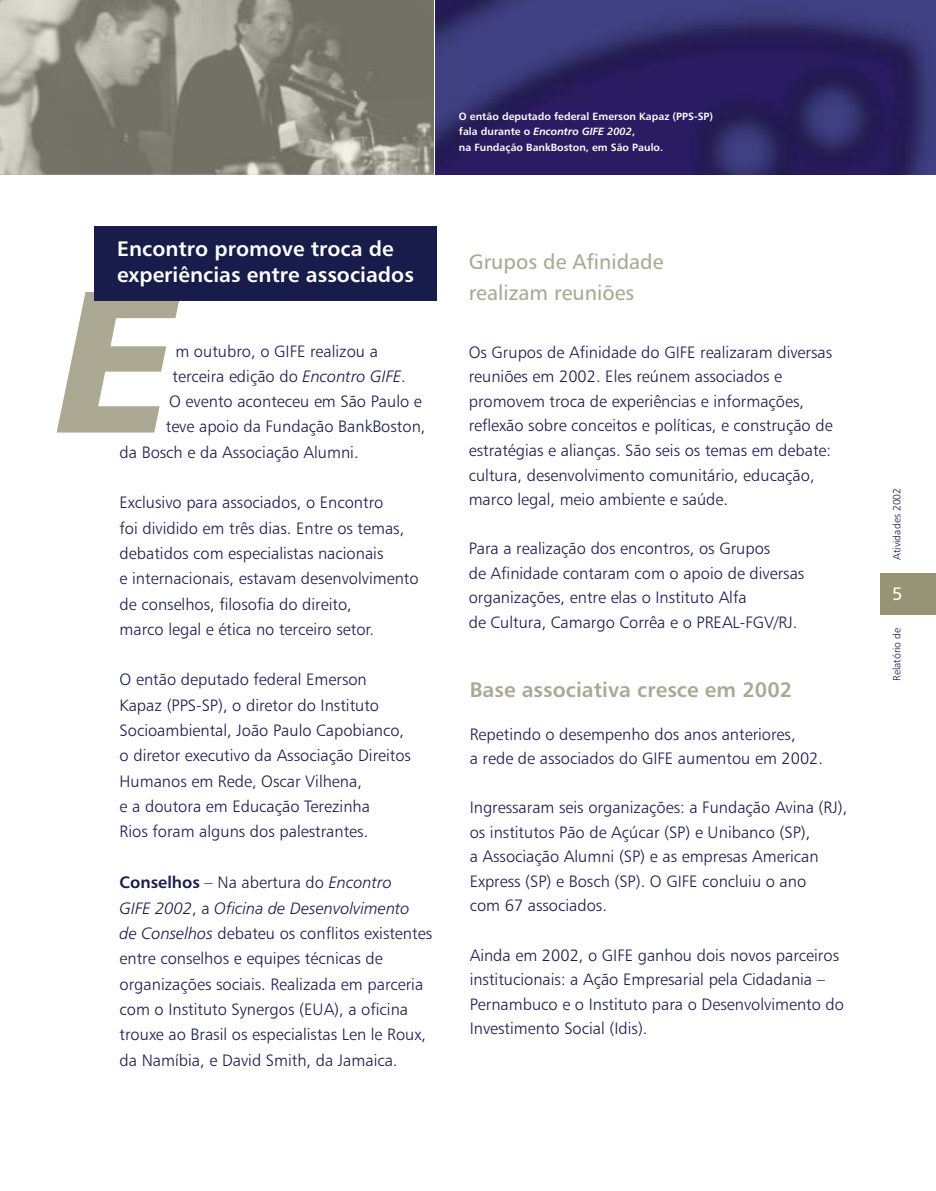
<style>
.page{position:relative;width:936px;height:1191px;background:#fff}
.page>*{position:absolute;margin:0;border:0;box-sizing:border-box;transform-origin:0 0}
.t1{font:700 21px/25.5px "Humnst 777 BT";color:#fff}
.t2{font:21px/31.5px "Humnst 777 BT";color:#aba894}
.t3{font:700 21px "Humnst 777 BT";color:#aba894}
.t4{font:18px "Humnst 777 BT";color:#fff}
.t5{font:16.5px/25.3px "Humnst 777 Lt BT";color:#171c4a}
.t6{font:700 10.5px/15.3px "Humnst 777 BT";color:#fff}
.t7{font:10.5px "Humnst 777 Lt BT";color:#171c4a}
.s1{font-style:italic}
.s2{font-family:"Humnst 777 BT";font-weight:700}
</style>
<div class="page">
<img style="left:0;top:0;width:936px;height:175px">
<div style="left:881px;top:573px;width:55px;height:42px;background:#969475"></div>
<svg style="left:57px;top:292px;width:122px;height:141px"></svg>
<div style="left:94px;top:226px;width:342px;height:75px;background:#171c4a"></div>
<p class="t6" style="left:459px;top:110px;width:256px">O então deputado federal Emerson Kapaz (PPS-SP) fala durante o <span class="s1">Encontro GIFE 2002</span>,<br>na Fundação BankBoston, em São Paulo.</p>
<p class="t1" style="left:117px;top:238px;width:298px">Encontro promove troca de experiências entre associados</p>
<p class="t5" style="left:175px;top:340px;width:204px">m outubro, o GIFE realizou a</p>
<p class="t5" style="left:173px;top:365px;width:235px">terceira edição do <span class="s1">Encontro GIFE</span>.</p>
<p class="t5" style="left:169px;top:390px;width:254px">O evento aconteceu em São Paulo e</p>
<p class="t5" style="left:166px;top:416px;width:261px">teve apoio da Fundação BankBoston,</p>
<p class="t5" style="left:120px;top:441px;width:241px">da Bosch e da Associação Alumni.</p>
<p class="t5" style="left:120px;top:491px;width:301px">Exclusivo para associados, o Encontro<br>foi dividido em três dias. Entre os temas, debatidos com especialistas nacionais<br>e internacionais, estavam desenvolvimento de conselhos, filosofia do direito,<br>marco legal e ética no terceiro setor.</p>
<p class="t5" style="left:120px;top:668px;width:293px">O então deputado federal Emerson Kapaz (PPS-SP), o diretor do Instituto Socioambiental, João Paulo Capobianco, o diretor executivo da Associação Direitos Humanos em Rede, Oscar Vilhena,<br>e a doutora em Educação Terezinha<br>Rios foram alguns dos palestrantes.</p>
<p class="t5" style="left:120px;top:872px;width:314px"><span class="s2">Conselhos</span> – Na abertura do <span class="s1">Encontro<br>GIFE 2002</span>, a <span class="s1">Oficina de Desenvolvimento<br>de Conselhos</span> debateu os conflitos existentes entre conselhos e equipes técnicas de organizações sociais. Realizada em parceria com o Instituto Synergos (EUA), a oficina trouxe ao Brasil os especialistas Len le Roux, da Namíbia, e David Smith, da Jamaica.</p>
<p class="t2" style="left:469px;top:248px;width:196px">Grupos de Afinidade realizam reuniões</p>
<p class="t5" style="left:469px;top:341px;width:366px;line-height:24.6px">Os Grupos de Afinidade do GIFE realizaram diversas reuniões em 2002. Eles reúnem associados e promovem troca de experiências e informações, reflexão sobre conceitos e políticas, e construção de estratégias e alianças. São seis os temas em debate: cultura, desenvolvimento comunitário, educação, marco legal, meio ambiente e saúde.</p>
<p class="t5" style="left:469px;top:538px;width:337px;line-height:24.6px">Para a realização dos encontros, os Grupos<br>de Afinidade contaram com o apoio de diversas organizações, entre elas o Instituto Alfa<br>de Cultura, Camargo Corrêa e o PREAL-FGV/RJ.</p>
<p class="t3" style="left:470px;top:681px;width:324px">Base associativa cresce em 2002</p>
<p class="t5" style="left:470px;top:723px;width:355px;line-height:24.6px">Repetindo o desempenho dos anos anteriores,<br>a rede de associados do GIFE aumentou em 2002.</p>
<p class="t5" style="left:470px;top:797px;width:379px;line-height:24.6px">Ingressaram seis organizações: a Fundação Avina (RJ), os institutos Pão de Açúcar (SP) e Unibanco (SP),<br>a Associação Alumni (SP) e as empresas American Express (SP) e Bosch (SP). O GIFE concluiu o ano<br>com 67 associados.</p>
<p class="t5" style="left:470px;top:944px;width:376px;line-height:24.6px">Ainda em 2002, o GIFE ganhou dois novos parceiros institucionais: a Ação Empresarial pela Cidadania – Pernambuco e o Instituto para o Desenvolvimento do Investimento Social (Idis).</p>
<p class="t7" style="left:893px;top:560px;width:74px;rotate:-90deg">Atividades 2002</p>
<p class="t4" style="left:892px;top:586px;width:12px">5</p>
<p class="t7" style="left:893px;top:681px;width:55px;rotate:-90deg">Relatório de</p>
</div>
